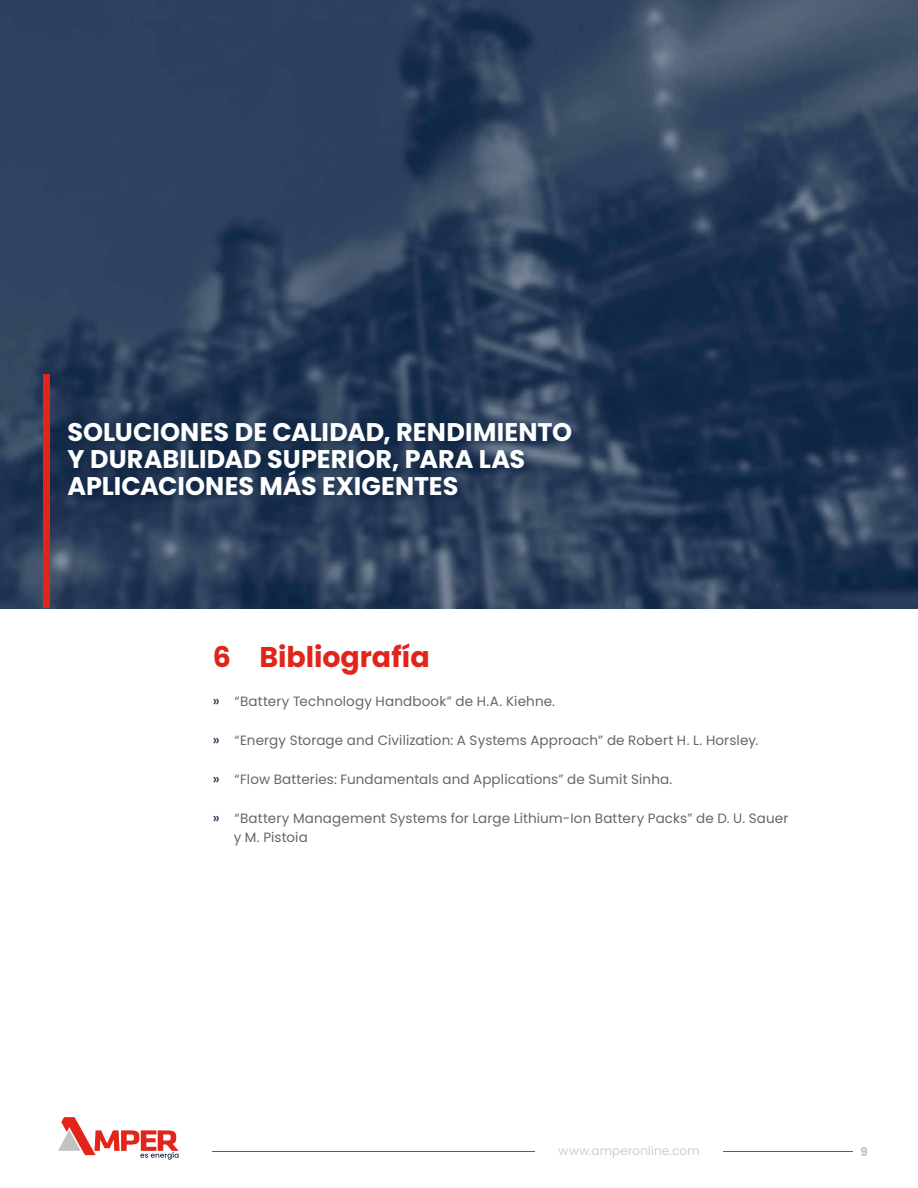
<style>
.page{position:relative;width:918px;height:1188px;background:#fff}
.page>*{position:absolute;margin:0;border:0;box-sizing:border-box;transform-origin:0 0}
.t1{font:700 28.5px "Poppins";letter-spacing:-.005em;color:#e1251b}
.t2{font:700 25.5px/27px "Poppins";color:#fff}
.t3{font:13.5px/19.5px "Poppins";letter-spacing:.01em;color:#666}
.t4{font:300 12px "Poppins";letter-spacing:.015em;color:#c2c2c2}
.t5{font:700 12px "Poppins";color:#c2c2c2}
.s1{font-size:15px;color:#0a2240}
</style>
<div class="page">
<svg style="left:58px;top:1117px;width:121px;height:43px"></svg>
<hr style="left:723px;top:1151px;width:130px;height:1px;background:#e1251b">
<hr style="left:213px;top:1151px;width:322px;height:1px;background:#e1251b">
<img style="left:0;top:0;width:918px;height:608px">
<div style="left:63px;top:418px;width:518px;height:88px;background:#0a2240;opacity:.75"></div>
<div style="left:43px;top:374px;width:7px;height:234px;background:#e1251b"></div>
<h2 class="t2" style="left:68px;top:419px;width:506px">SOLUCIONES DE CALIDAD, RENDIMIENTO<br>Y DURABILIDAD SUPERIOR, PARA LAS<br>APLICACIONES MÁS EXIGENTES</h2>
<h1 class="t1" style="left:213px;top:640px;width:219px">6 Bibliografía</h1>
<p class="t3" style="left:213px;top:691px;width:344px"><span class="s1">»</span> “Battery Technology Handbook” de H.A. Kiehne.</p>
<p class="t3" style="left:213px;top:730px;width:547px"><span class="s1">»</span> “Energy Storage and Civilization: A Systems Approach” de Robert H. L. Horsley.</p>
<p class="t3" style="left:213px;top:769px;width:461px"><span class="s1">»</span> “Flow Batteries: Fundamentals and Applications” de Sumit Sinha.</p>
<p class="t3" style="left:234px;top:808px;width:556px;text-indent:-21px"><span class="s1">»</span> “Battery Management Systems for Large Lithium-Ion Battery Packs” de D. U. Sauer y M. Pistoia</p>
<p class="t4" style="left:559px;top:1144px;width:143px">www.amperonline.com</p>
<p class="t5" style="left:861px;top:1145px;width:9px">9</p>
</div>
